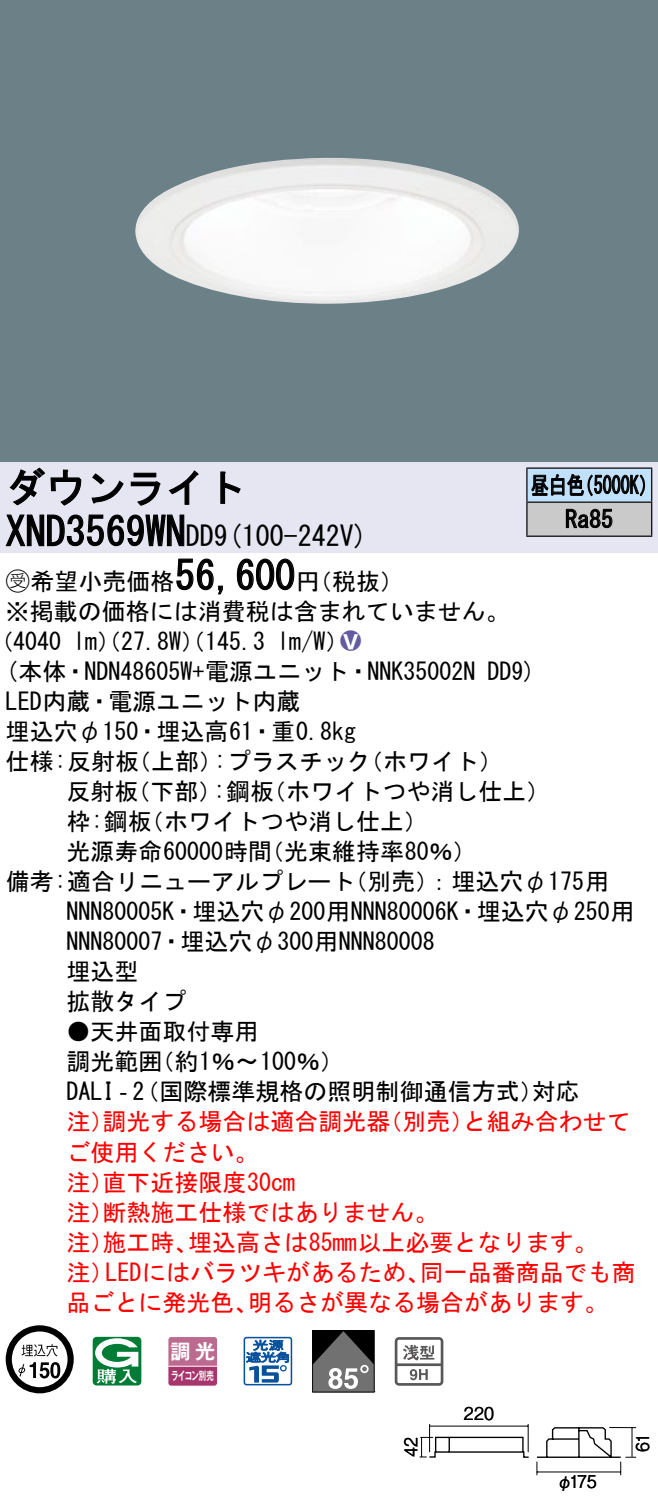
<style>
.page{position:relative;width:658px;height:1512px;background:#fff}
.page>*{position:absolute;margin:0;border:0;box-sizing:border-box;transform-origin:0 0}
.t1{font:40px "MS Gothic";color:#000}
.t2{font:28px "MS Gothic";color:#000}
.t3{font:24px/30px "MS Gothic";color:#000}
.t4{font:24px/30px "MS Gothic";color:#f00}
.t5{font:24px/34px "MS Gothic";color:#000;scale:.75 1}
.t6{font:24px "Ford Classification 1";color:#635aa0}
.t7{font:20px "Gothic MB101 Pro De Bold 90 pv RKSJ H";color:#fff}
.t8{font:17.6px "Gothic BBB Pro Medium 90 pv RKSJ H";letter-spacing:-.01em;color:#000;scale:.9 1}
.t9{font:11.6px "Gothic MB101 Pro De Bold 90 pv RKSJ H";letter-spacing:-.05em;color:#fff;scale:.65 1}
.s1{font-size:28px}
.s2{font-family:"Ford Classification 1"}
.s3{color:#fff}
</style>
<div class="page">
<div style="left:0;top:0;width:658px;height:462px;background:#6c8087"></div>
<img style="left:135px;top:158px;width:384px;height:146px">
<div style="left:0;top:462px;width:658px;height:90px;background:#e6e5f2"></div>
<svg style="left:9px;top:467px;width:73px;height:39px"></svg>
<svg style="left:91px;top:473px;width:33px;height:30px"></svg>
<svg style="left:130px;top:472px;width:30px;height:34px"></svg>
<svg style="left:168px;top:470px;width:30px;height:35px"></svg>
<svg style="left:220px;top:471px;width:21px;height:33px"></svg>
<svg style="left:5px;top:514px;width:180px;height:33px"></svg>
<svg style="left:176px;top:558px;width:47px;height:37px"></svg>
<svg style="left:236px;top:558px;width:59px;height:32px"></svg>
<svg style="left:6px;top:1325px;width:68px;height:68px"></svg>
<svg style="left:50px;top:1361px;width:10px;height:17px"></svg>
<svg style="left:93px;top:1336px;width:48px;height:49px"></svg>
<svg style="left:168px;top:1337px;width:49px;height:48px;background:#b55a84"></svg>
<hr style="left:168px;top:1365px;width:49px;height:1px;background:#fff">
<svg style="left:243px;top:1336px;width:49px;height:49px"></svg>
<svg style="left:312px;top:1330px;width:62px;height:62px;background:#5d5c5c"></svg>
<svg style="left:395px;top:1337px;width:48px;height:48px"></svg>
<div style="left:527px;top:468px;width:124px;height:34px;background:#c1e1fa"></div>
<div style="left:527px;top:502px;width:124px;height:34px;background:#cacaca"></div>
<hr style="left:526px;top:467px;width:126px;height:2px;background:#000">
<hr style="left:526px;top:468px;width:1px;height:33px;background:#000">
<hr style="left:651px;top:468px;width:1px;height:33px;background:#000">
<hr style="left:526px;top:501px;width:126px;height:2px;background:#000">
<hr style="left:526px;top:502px;width:1px;height:33px;background:#000">
<hr style="left:651px;top:502px;width:1px;height:33px;background:#000">
<hr style="left:526px;top:535px;width:126px;height:2px;background:#000">
<svg style="left:531px;top:474px;width:114px;height:23px"></svg>
<svg style="left:565px;top:508px;width:47px;height:20px"></svg>
<svg style="left:419px;top:1424px;width:217px;height:50px"></svg>
<h1 class="t1" style="left:6px;top:467px;width:242px">ダウンライト</h1>
<p class="t2" style="left:214px;top:522px;width:155px">(9 100-242 (V</p>
<h1 class="t1" style="left:6px;top:511px;width:210px">XND3569WN<span class="s1">DD</span></h1>
<h1 class="t1" style="left:175px;top:555px;width:121px">56,600</h1>
<p class="t3" style="left:6px;top:566px;width:505px"><span class="s2">B</span>希望小売価格<br>※掲載の価格には消費税は含まれていません。</p>
<p class="t6" style="left:340px;top:629px;width:22px">2<span class="s3">8</span></p>
<p class="t3" style="left:296px;top:566px;width:109px">（円税抜(</p>
<p class="t3" style="left:277px;top:626px;width:73px">l m (W/</p>
<p class="t3" style="left:-11px;top:626px;width:74px">（4040</p>
<p class="t3" style="left:73px;top:626px;width:193px">lm）（27.8 ）（W 145.3</p>
<p class="t5" style="left:565px;top:468px;width:65px;text-indent:-34px">昼白色<br>Ra85</p>
<p class="t5" style="left:575px;top:468px;width:109px">（5000 (K</p>
<p class="t3" style="left:6px;top:656px;width:471px">(本体・NDN48605 +W 電源ユニット・NNK35002N</p>
<p class="t3" style="left:6px;top:686px;width:296px">LED内蔵・電源ユニット内蔵</p>
<p class="t3" style="left:6px;top:716px;width:352px">埋込穴φ150・埋込高61・重0.8kg</p>
<p class="t3" style="left:359px;top:746px;width:145px">（ホワイト(</p>
<p class="t3" style="left:487px;top:656px;width:50px">DD (9</p>
<p class="t3" style="left:214px;top:746px;width:158px">:プラスチック</p>
<p class="t3" style="left:6px;top:746px;width:135px">仕様:反射板</p>
<p class="t3" style="left:127px;top:746px;width:97px">（上部）</p>
<p class="t3" style="left:66px;top:776px;width:73px">反射板</p>
<p class="t3" style="left:126px;top:776px;width:97px">（下部）</p>
<p class="t3" style="left:213px;top:776px;width:62px">:鋼板</p>
<p class="t3" style="left:262px;top:776px;width:289px">（ホワイトつや消し仕上(</p>
<p class="t3" style="left:66px;top:806px;width:87px">枠:鋼板</p>
<p class="t3" style="left:140px;top:806px;width:289px">（ホワイトつや消し仕上(</p>
<p class="t3" style="left:66px;top:836px;width:207px">光源寿命60000時間</p>
<p class="t3" style="left:260px;top:836px;width:218px">（光束維持率80％(</p>
<p class="t3" style="left:66px;top:866px;width:569px;text-indent:-61px">備考:適合リニューアルプレート<br>NNN80005 ・K 埋込穴φ200用NNN80006 ・K 埋込穴φ250用<br>NNN80007・埋込穴φ300用NNN80008<br>埋込型<br>拡散タイプ</p>
<p class="t3" style="left:150px;top:1016px;width:195px;text-indent:-84px">●天井面取付専用<br>（約1％〜100％(</p>
<p class="t3" style="left:343px;top:866px;width:267px">（別売：）埋込穴φ175用</p>
<p class="t3" style="left:66px;top:1046px;width:97px">調光範囲</p>
<p class="t3" style="left:66px;top:1076px;width:478px">DALI‐（2 国際標準規格の照明制御通信方式）</p>
<p class="t4" style="left:462px;top:1106px;width:169px">と組み合わせて</p>
<p class="t3" style="left:531px;top:1076px;width:49px">対応</p>
<p class="t4" style="left:102px;top:1106px;width:289px">調光する場合は適合調光器</p>
<p class="t4" style="left:378px;top:1106px;width:97px">（別売）</p>
<p class="t4" style="left:66px;top:1106px;width:49px">注）</p>
<p class="t4" style="left:66px;top:1136px;width:193px">ご使用ください。</p>
<p class="t4" style="left:102px;top:1166px;width:194px">直下近接限度30cm</p>
<p class="t4" style="left:102px;top:1166px;width:337px;text-indent:-36px">注）<br>断熱施工仕様ではありません。</p>
<p class="t4" style="left:66px;top:1196px;width:49px">注）</p>
<p class="t4" style="left:188px;top:1226px;width:411px">埋込高さは85mm以上必要となります。</p>
<p class="t4" style="left:102px;top:1226px;width:97px">施工時、</p>
<p class="t4" style="left:66px;top:1226px;width:49px">注）</p>
<p class="t4" style="left:66px;top:1256px;width:49px">注）</p>
<p class="t4" style="left:105px;top:1256px;width:326px">LEDにはバラツキがあるため、</p>
<p class="t4" style="left:420px;top:1256px;width:217px">同一品番商品でも商</p>
<p class="t4" style="left:66px;top:1286px;width:193px">品ごとに発光色、</p>
<p class="t4" style="left:248px;top:1286px;width:362px">明るさが異なる場合があります。</p>
<p class="t7" style="left:171px;top:1334px;width:46px">調光</p>
<p class="t9" style="left:171px;top:1365px;width:67px">ライコン別売</p>
<p class="t8" style="left:396px;top:1456px;width:24px;rotate:-90deg">42</p>
<p class="t8" style="left:464px;top:1399px;width:35px">220</p>
<p class="t8" style="left:569px;top:1467px;width:32px">175</p>
<p class="t8" style="left:557px;top:1467px;width:19px">φ</p>
<p class="t8" style="left:628px;top:1451px;width:23px;rotate:-90deg">61</p>
</div>
